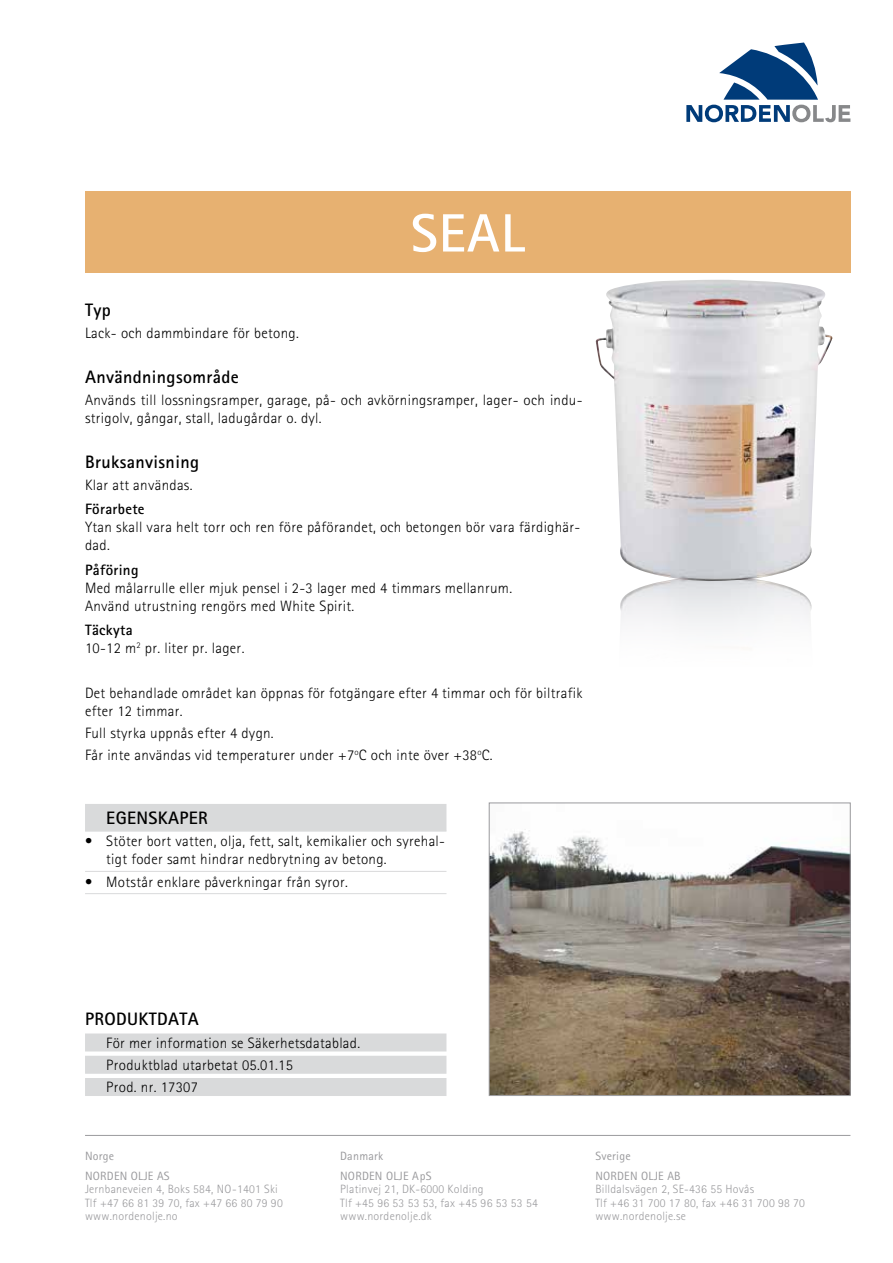
<style>
.page{position:relative;width:893px;height:1263px;background:#fff}
.page>*{position:absolute;margin:0;border:0;box-sizing:border-box;transform-origin:0 0}
.t1{font:700 54px "Rotis Sans Serif";color:#fff}
.t2{font:700 18px "Rotis Sans Serif";letter-spacing:.02em;color:#000}
.t3{font:300 15px/18px "Rotis Sans Serif";letter-spacing:.02em;color:#000}
.t4{font:700 15px "Rotis Sans Serif";letter-spacing:.02em;color:#000}
.t5{font:300 12px/13.5px "Rotis Sans Serif";letter-spacing:.02em;color:#9a9a9d}
.t6{font:12px/20px "Rotis Sans Serif";letter-spacing:.02em;color:#9a9a9d}
.s1{font-weight:700}
</style>
<div class="page">
<img style="left:595px;top:582px;width:238px;height:221px">
<div style="left:85px;top:191px;width:765px;height:82px;background:#e7b171"></div>
<svg style="left:686px;top:43px;width:164px;height:79px"></svg>
<hr style="left:85px;top:1135px;width:765px;height:1px;background:#9a9a9d">
<img style="left:491px;top:829px;width:357px;height:265px">
<div style="left:489px;top:803px;width:361px;height:293px;border:1px solid #9a9a9d"></div>
<img style="left:595px;top:280px;width:238px;height:302px">
<div style="left:85px;top:1033px;width:361px;height:18px;background:#d9dadb"></div>
<div style="left:85px;top:1056px;width:361px;height:18px;background:#d9dadb"></div>
<div style="left:85px;top:1078px;width:361px;height:18px;background:#d9dadb"></div>
<div style="left:85px;top:804px;width:361px;height:27px;background:#d9dadb"></div>
<hr style="left:85px;top:831px;width:361px;height:1px;background:#d9dadb">
<hr style="left:85px;top:871px;width:361px;height:1px;background:#d9dadb">
<hr style="left:85px;top:893px;width:361px;height:1px;background:#d9dadb">
<h1 class="t1" style="left:411px;top:199px;width:116px">SEAL</h1>
<p class="t2" style="left:85px;top:299px;width:27px">Typ</p>
<p class="t3" style="left:85px;top:324px;width:215px">Lack- och dammbindare för betong.</p>
<p class="t2" style="left:85px;top:365px;width:155px">Användningsområde</p>
<p class="t3" style="left:85px;top:391px;width:499px">Används till lossningsramper, garage, på- och avkörningsramper, lager- och indu&shy;strigolv, gångar, stall, ladugårdar o. dyl.</p>
<p class="t2" style="left:85px;top:450px;width:116px">Bruksanvisning</p>
<p class="t3" style="left:85px;top:476px;width:109px">Klar att användas.</p>
<p class="t4" style="left:85px;top:500px;width:61px">Förarbete</p>
<p class="t3" style="left:85px;top:518px;width:497px">Ytan skall vara helt torr och ren före påförandet, och betongen bör vara färdighär&shy;dad.</p>
<p class="t4" style="left:85px;top:560px;width:55px">Påföring</p>
<p class="t3" style="left:85px;top:579px;width:429px">Med målarrulle eller mjuk pensel i 2-3 lager med 4 timmars mellanrum.<br>Använd utrustning rengörs med White Spirit.</p>
<p class="t3" style="left:85px;top:621px;width:161px"><span class="s1">Täckyta<br></span>10-12 m<sup>2</sup> pr. liter pr. lager.</p>
<p class="t3" style="left:85px;top:683px;width:499px">Det behandlade området kan öppnas för fotgängare efter 4 timmar och för biltrafik efter 12 timmar.</p>
<p class="t3" style="left:85px;top:722px;width:409px;line-height:22.2px">Full styrka uppnås efter 4 dygn.<br>Får inte användas vid temperaturer under +7<sup>o</sup>C och inte över +38<sup>o</sup>C.</p>
<p class="t2" style="left:106px;top:807px;width:103px">EGENSKAPER</p>
<p class="t3" style="left:106px;top:832px;width:340px;text-indent:-21px">• Stöter bort vatten, olja, fett, salt, kemikalier och syrehal&shy;tigt foder samt hindrar nedbrytning av betong.</p>
<p class="t3" style="left:85px;top:872px;width:264px">• Motstår enklare påverkningar från syror.</p>
<p class="t2" style="left:85px;top:1008px;width:115px">PRODUKTDATA</p>
<p class="t3" style="left:106px;top:1031px;width:255px;line-height:22.2px">För mer information se Säkerhetsdatablad.<br>Produktblad utarbetat 05.01.15<br>Prod. nr. 17307</p>
<p class="t6" style="left:85px;top:1146px;width:86px">Norge<br>NORDEN OLJE AS</p>
<p class="t5" style="left:85px;top:1183px;width:199px">Jernbaneveien 4, Boks 584, NO-1401 Ski<br>Tlf +47 66 81 39 70, fax +47 66 80 79 90 www.nordenolje.no</p>
<p class="t6" style="left:340px;top:1146px;width:93px">Danmark<br>NORDEN OLJE ApS</p>
<p class="t5" style="left:340px;top:1183px;width:199px">Platinvej 21, DK-6000 Kolding<br>Tlf +45 96 53 53 53, fax +45 96 53 53 54 www.nordenolje.dk</p>
<p class="t6" style="left:595px;top:1146px;width:87px">Sverige<br>NORDEN OLJE AB</p>
<p class="t5" style="left:595px;top:1183px;width:211px">Billdalsvägen 2, SE-436 55 Hovås<br>Tlf +46 31 700 17 80, fax +46 31 700 98 70 www.nordenolje.se</p>
</div>
